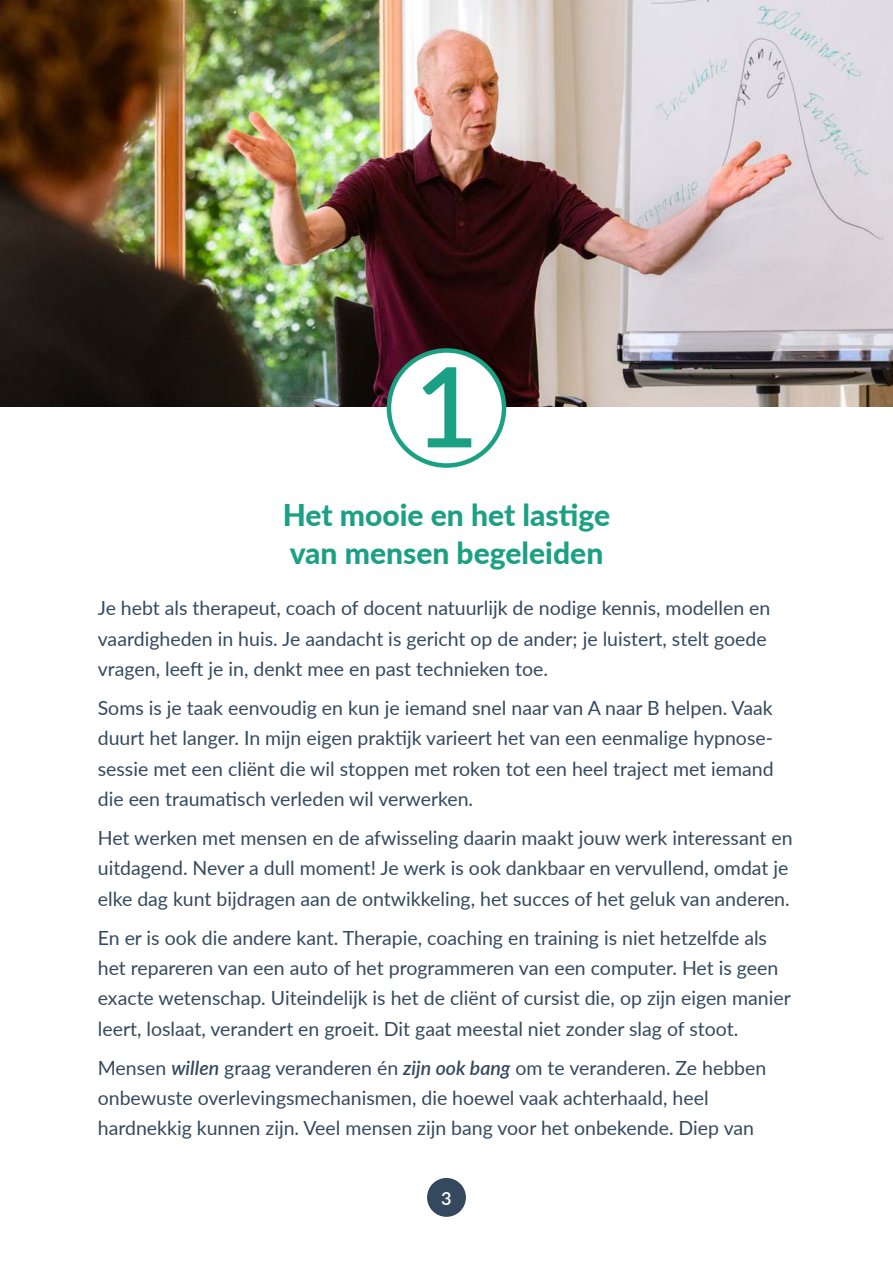
<style>
.page{position:relative;width:893px;height:1263px;background:#fff}
.page>*{position:absolute;margin:0;border:0;box-sizing:border-box;transform-origin:0 0}
.t1{font:600 111px "Lato";color:#1ca083}
.t2{font:800 30px/37.8px "Lato";color:#1ca083}
.t3{font:19.5px/30.3px "Lato";color:#35495e}
.t4{font:600 18px "Lato";color:#fff}
.s1{font-weight:600;font-style:italic}
</style>
<div class="page">
<div style="left:427px;top:1178px;width:39px;height:39px;background:#35495e;border-radius:50%"></div>
<img style="left:0;top:0;width:893px;height:406px">
<div style="left:389px;top:350px;width:115px;height:115px;background:#fff;border-radius:50%"></div>
<div style="left:387px;top:348px;width:119px;height:120px;border:5px solid #1ca083;border-radius:50%"></div>
<h1 class="t1" style="left:414px;top:362px;width:66px">1</h1>
<h2 class="t2" style="left:283px;top:495px;width:329px">Het mooie en het lastige van mensen begeleiden</h2>
<p class="t3" style="left:98px;top:592px;width:674px">Je hebt als therapeut, coach of docent natuurlijk de nodige kennis, modellen en vaardigheden in huis. Je aandacht is gericht op de ander; je luistert, stelt goede vragen, leeft je in, denkt mee en past technieken toe.</p>
<p class="t3" style="left:98px;top:692px;width:677px;text-align:justify">Soms is je taak eenvoudig en kun je iemand snel naar van A naar B helpen. Vaak duurt het langer. In mijn eigen praktijk varieert het van een eenmalige hypnose&shy;sessie met een cliënt die wil stoppen met roken tot een heel traject met iemand die een traumatisch verleden wil verwerken.</p>
<p class="t3" style="left:98px;top:822px;width:696px">Het werken met mensen en de afwisseling daarin maakt jouw werk interessant en uitdagend. Never a dull moment! Je werk is ook dankbaar en vervullend, omdat je elke dag kunt bijdragen aan de ontwikkeling, het succes of het geluk van anderen.</p>
<p class="t3" style="left:98px;top:921px;width:694px">En er is ook die andere kant. Therapie, coaching en training is niet hetzelfde als het repareren van een auto of het programmeren van een computer. Het is geen exacte wetenschap. Uiteindelijk is het de cliënt of cursist die, op zijn eigen manier leert, loslaat, verandert en groeit. Dit gaat meestal niet zonder slag of stoot.</p>
<p class="t3" style="left:98px;top:1054px;width:670px">Mensen <span class="s1">willen</span> graag veranderen én <span class="s1">zijn ook bang</span> om te veranderen. Ze hebben onbewuste overlevingsmechanismen, die hoewel vaak achterhaald, heel hardnekkig kunnen zijn. Veel mensen zijn bang voor het onbekende. Diep van</p>
<p class="t4" style="left:441px;top:1191px;width:12px">3</p>
</div>
